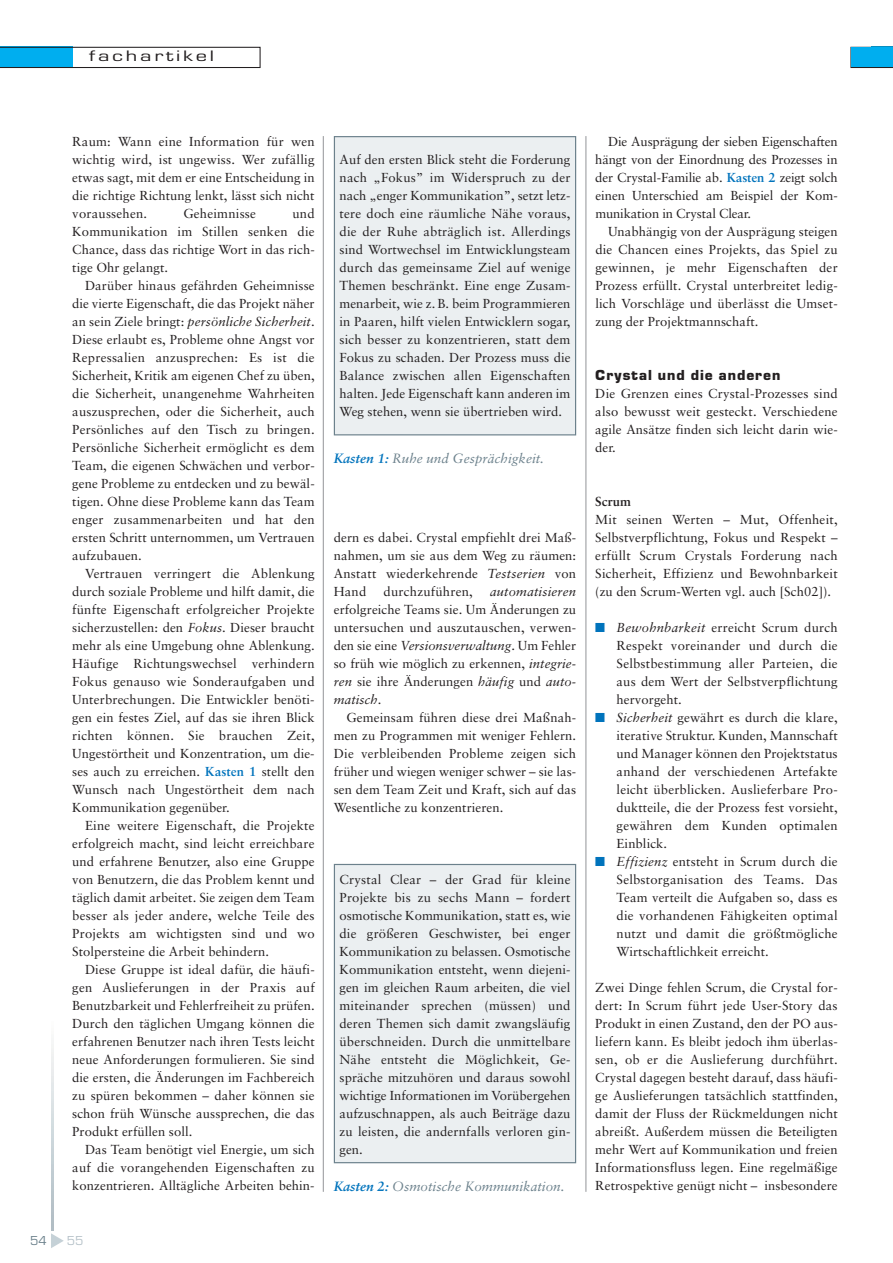
<style>
.page{position:relative;width:893px;height:1263px;background:#fff}
.page>*{position:absolute;margin:0;border:0;box-sizing:border-box;transform-origin:0 0}
.t1{font:15.75px "Eurostile";letter-spacing:.125em;color:#231f20;scale:1.43 1}
.t2{font:700 14.25px "Eurostile BQ";letter-spacing:.07em;color:#231f20}
.t3{font:italic 13.5px "Sabon";color:#6c818c}
.t4{font:13.5px "Eurostile";color:#6c818c}
.t5{font:13.5px "Eurostile";color:#b6c2c9}
.t6{font:13.05px/18px "Sabon";letter-spacing:.005em;color:#231f20;text-align:justify}
.t7{font:italic 13.05px "Sabon";letter-spacing:.015em;color:#231f20}
.t8{font:700 13.05px "Sabon";letter-spacing:.005em;color:#231f20}
.s1{font-style:italic}
.s2{font-weight:700;color:#0073bc}
.s3{color:#0073bc}
</style>
<div class="page">
<svg style="left:51px;top:1233px;width:13px;height:15px"></svg>
<svg style="left:0;top:47px;width:261px;height:21px"></svg>
<div style="left:850px;top:47px;width:43px;height:21px;border:1px solid #231f20"></div>
<div style="left:852px;top:48px;width:41px;height:19px;background:#00aeef"></div>
<hr style="left:323px;top:136px;width:1px;height:1056px;background:#939598">
<hr style="left:586px;top:136px;width:1px;height:1056px;background:#939598">
<div style="left:335px;top:137px;width:240px;height:297px;background:#ebeff1"></div>
<div style="left:334px;top:136px;width:242px;height:299px;border:1px solid #6c818c"></div>
<div style="left:335px;top:865px;width:240px;height:297px;background:#ebeff1"></div>
<div style="left:334px;top:864px;width:242px;height:299px;border:1px solid #6c818c"></div>
<p class="t1" style="left:89px;top:50px;width:89px">fachartikel</p>
<p class="t6" style="left:72px;top:133px;width:244px">Raum: Wann eine Information für wen wichtig wird, ist ungewiss. Wer zufällig etwas sagt, mit dem er eine Entscheidung in die richtige Richtung lenkt, lässt sich nicht voraussehen.</p>
<p class="t6" style="left:72px;top:205px;width:244px;text-indent:220px">und Kommunikation im Stillen senken die Chance, dass das richtige Wort in das rich&shy;tige Ohr gelangt.</p>
<p class="t6" style="left:72px;top:277px;width:244px;text-indent:13px">Darüber hinaus gefährden Geheimnisse die vierte Eigenschaft, die das Projekt näher an sein Ziele bringt: <span class="s1">persönliche Sicherheit</span>.<br>Diese erlaubt es, Probleme ohne Angst vor Repressalien anzusprechen: Es ist die Sicherheit, Kritik am eigenen Chef zu üben, die Sicherheit, unangenehme Wahrheiten auszusprechen, oder die Sicherheit, auch Persönliches auf den Tisch zu bringen.<br>Persönliche Sicherheit ermöglicht es dem Team, die eigenen Schwächen und verbor&shy;gene Probleme zu entdecken und zu bewäl&shy;tigen. Ohne diese Probleme kann das Team enger zusammenarbeiten und hat den ersten Schritt unternommen, um Vertrauen aufzubauen.</p>
<p class="t6" style="left:72px;top:565px;width:244px;text-indent:13px">Vertrauen verringert die Ablenkung durch soziale Probleme und hilft damit, die fünfte Eigenschaft erfolgreicher Projekte sicherzustellen: den <span class="s1">Fokus</span>. Dieser braucht mehr als eine Umgebung ohne Ablenkung.<br>Häufige Richtungswechsel verhindern Fokus genauso wie Sonderaufgaben und Unterbrechungen. Die Entwickler benöti&shy;gen ein festes Ziel, auf das sie ihren Blick richten können. Sie brauchen Zeit, Ungestörtheit und Konzentration, um die&shy;ses auch zu erreichen. <span class="s2">Kasten 1</span> stellt den Wunsch nach Ungestörtheit dem nach Kommunikation gegenüber.</p>
<p class="t6" style="left:72px;top:817px;width:244px;text-indent:13px">Eine weitere Eigenschaft, die Projekte erfolgreich macht, sind leicht erreichbare und erfahrene Benutzer, also eine Gruppe von Benutzern, die das Problem kennt und täglich damit arbeitet. Sie zeigen dem Team besser als jeder andere, welche Teile des Projekts am wichtigsten sind und wo Stolpersteine die Arbeit behindern.</p>
<p class="t6" style="left:72px;top:961px;width:244px;text-indent:13px">Diese Gruppe ist ideal dafür, die häufi&shy;gen Auslieferungen in der Praxis auf Benutzbarkeit und Fehlerfreiheit zu prüfen.<br>Durch den täglichen Umgang können die erfahrenen Benutzer nach ihren Tests leicht neue Anforderungen formulieren. Sie sind die ersten, die Änderungen im Fachbereich zu spüren bekommen – daher können sie schon früh Wünsche aussprechen, die das Produkt erfüllen soll.</p>
<p class="t6" style="left:72px;top:1141px;width:244px;text-indent:13px">Das Team benötigt viel Energie, um sich auf die vorangehenden Eigenschaften zu konzentrieren. Alltägliche Arbeiten behin-</p>
<p class="t6" style="left:184px;top:205px;width:74px">Ge heimnisse</p>
<p class="t4" style="left:30px;top:1236px;width:18px">54</p>
<p class="t5" style="left:67px;top:1236px;width:18px">55</p>
<p class="t6" style="left:339px;top:151px;width:233px">Auf den ersten Blick steht die Forderung nach „Fokus” im Widerspruch zu der nach „enger Kommunikation”, setzt letz&shy;tere doch eine räumliche Nähe voraus, die der Ruhe abträglich ist. Allerdings sind Wortwechsel im Entwicklungsteam durch das gemeinsame Ziel auf wenige Themen beschränkt. Eine enge Zusam - menarbeit, wie z. B. beim Programmieren in Paaren, hilft vielen Entwicklern sogar, sich besser zu konzentrieren, statt dem Fokus zu schaden. Der Prozess muss die Balance zwischen allen Eigenschaften halten. Jede Eigenschaft kann anderen im Weg stehen, wenn sie übertrieben wird.</p>
<p class="t3" style="left:334px;top:453px;width:212px"><span class="s2">Kasten 1:</span> Ruhe und Gesprächigkeit.</p>
<p class="t6" style="left:334px;top:529px;width:244px">dern es dabei. Crystal empfiehlt drei Maß - nahmen, um sie aus dem Weg zu räumen:<br>Anstatt wiederkehrende <span class="s1">Testserien</span> von Hand</p>
<p class="t6" style="left:384px;top:583px;width:91px">durchzuführen,</p>
<p class="t7" style="left:490px;top:586px;width:88px">automatisieren</p>
<p class="t6" style="left:334px;top:601px;width:244px">erfolgreiche Teams sie. Um Änderungen zu untersuchen und auszutauschen, verwen&shy;den sie eine <span class="s1">Versionsverwaltung</span>. Um Fehler so früh wie möglich zu erkennen, <span class="s1">integrie&shy;ren</span> sie ihre Änderungen <span class="s1">häufig</span> und <span class="s1">auto&shy;matisch</span>.</p>
<p class="t6" style="left:334px;top:709px;width:244px;text-indent:13px">Gemeinsam führen diese drei Maßnah - men zu Programmen mit weniger Fehlern.<br>Die verbleibenden Probleme zeigen sich früher und wiegen weniger schwer – sie las&shy;sen dem Team Zeit und Kraft, sich auf das Wesentliche zu konzentrieren.</p>
<p class="t6" style="left:339px;top:871px;width:233px">Crystal Clear – der Grad für kleine Projekte bis zu sechs Mann – fordert osmotische Kommunikation, statt es, wie die größeren Geschwister, bei enger Kommunikation zu belassen. Osmotische Kommunikation entsteht, wenn diejeni&shy;gen im gleichen Raum arbeiten, die viel miteinander sprechen (müssen) und deren Themen sich damit zwangsläufig überschneiden. Durch die unmittelbare Nähe entsteht die Möglichkeit, Ge - spräche mitzuhören und daraus sowohl wichtige Informationen im Vorübergehen aufzuschnappen, als auch Beiträge dazu zu leisten, die andernfalls verloren gin&shy;gen.</p>
<p class="t3" style="left:334px;top:1181px;width:232px"><span class="s2">Kasten 2:</span> Osmotische Kommunikation.</p>
<p class="t6" style="left:595px;top:133px;width:244px;text-indent:13px">Die Ausprä gung der sieben Eigen schaften hängt von der Einordnung des Prozesses in der Crystal-Familie ab. <span class="s2">Kasten 2</span> zeigt solch einen Unterschied am Beispiel der Kom - munikation in Crystal Clear.</p>
<p class="t6" style="left:595px;top:223px;width:244px;text-indent:13px">Unabhängig von der Ausprägung steigen die Chancen eines Projekts, das Spiel zu gewinnen, je mehr Eigenschaften der Prozess erfüllt. Crystal unterbreitet ledig&shy;lich Vorschläge und überlässt die Umset - zung der Projektmannschaft.</p>
<p class="t2" style="left:595px;top:370px;width:187px">Crystal und die anderen</p>
<p class="t6" style="left:595px;top:385px;width:244px">Die Grenzen eines Crystal-Prozesses sind also bewusst weit gesteckt. Verschiedene agile Ansätze finden sich leicht darin wie&shy;der.</p>
<p class="t8" style="left:595px;top:496px;width:37px">Scrum</p>
<p class="t6" style="left:595px;top:511px;width:244px">Mit seinen Werten – Mut, Offenheit, Selbst verpflichtung, Fokus und Respekt – erfüllt Scrum Crystals Forderung nach Sicherheit, Effizienz und Bewohnbarkeit (zu den Scrum-Werten vgl. auch [Sch02]).</p>
<p class="t6" style="left:617px;top:619px;width:223px;text-indent:-21px"><span class="s3">■</span> <span class="s1">Bewohnbarkeit</span> erreicht Scrum durch Respekt voreinander und durch die Selbstbestimmung aller Parteien, die aus dem Wert der Selbstverpflichtung hervorgeht.</p>
<p class="t6" style="left:617px;top:709px;width:223px;text-indent:-21px"><span class="s3">■</span> <span class="s1">Sicherheit</span> gewährt es durch die klare, iterative Struktur. Kunden, Mannschaft und Manager können den Projektstatus anhand der verschiedenen Artefakte leicht überblicken. Auslieferbare Pro - duktteile, die der Prozess fest vorsieht, gewähren dem Kunden optimalen Einblick.</p>
<p class="t6" style="left:617px;top:853px;width:223px;text-indent:-21px"><span class="s3">■</span> <span class="s1">Effizienz</span> entsteht in Scrum durch die Selbstorganisation des Teams. Das Team verteilt die Aufgaben so, dass es die vorhandenen Fähigkeiten optimal nutzt und damit die größtmögliche Wirtschaftlichkeit erreicht.</p>
<p class="t6" style="left:595px;top:979px;width:244px">Zwei Dinge fehlen Scrum, die Crystal for&shy;dert: In Scrum führt jede User-Story das Produkt in einen Zustand, den der PO aus&shy;liefern kann. Es bleibt jedoch ihm überlas&shy;sen, ob er die Auslieferung durchführt.<br>Crystal dagegen besteht darauf, dass häufi&shy;ge Auslieferungen tatsächlich stattfinden, damit der Fluss der Rückmeldungen nicht abreißt. Außerdem müssen die Beteiligten mehr Wert auf Kommunikation und freien Informationsfluss legen. Eine regelmäßige Retrospektive genügt nicht – insbesondere</p>
</div>
